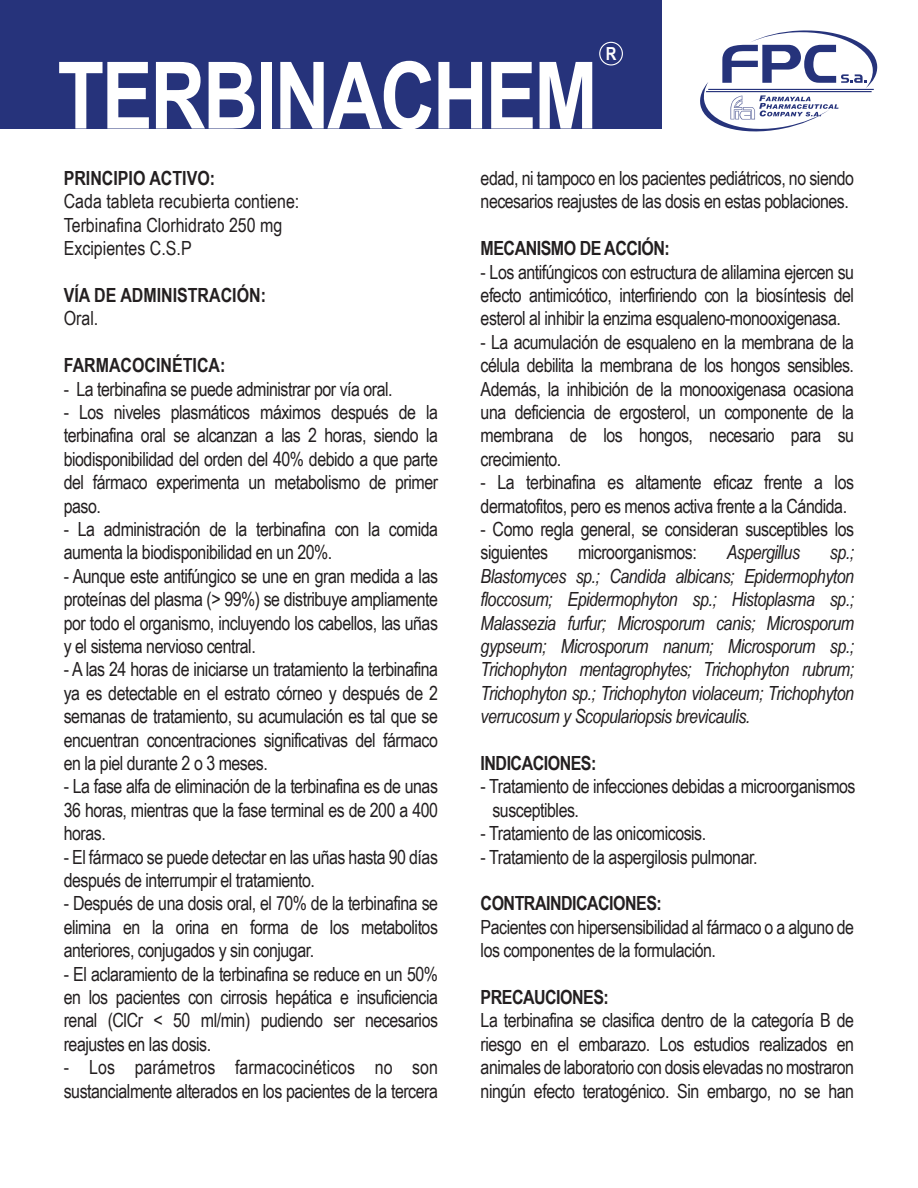
<style>
.page{position:relative;width:918px;height:1188px;background:#fff}
.page>*{position:absolute;margin:0;border:0;box-sizing:border-box;transform-origin:0 0}
.t1{font:700 93px "Arial Narrow";letter-spacing:-.025em;color:#fff}
.t2{font:19.5px/23.4px "Arial Narrow";letter-spacing:-.025em;color:#231f20;text-align:justify}
.t3{font:italic 19.5px/23.4px "Arial Narrow";letter-spacing:-.025em;color:#231f20;text-align:justify}
.t4{font:19.5px/23.4px "Arial Narrow";color:#231f20}
.t5{font:700 19.5px "Arial Narrow";letter-spacing:-.025em;color:#231f20}
.t6{font:700 19.5px "Arial Narrow";color:#231f20}
.t7{font:700 18px "Arial Narrow";color:#fff}
</style>
<div class="page">
<svg style="left:700px;top:30px;width:178px;height:102px"></svg>
<div style="left:0;top:0;width:662px;height:129px;background:#26337b"></div>
<div style="left:599px;top:42px;width:24px;height:24px;border:1px solid #fff;border-radius:50%"></div>
<h1 class="t1" style="left:58px;top:25px;width:542px">TERBINACHEM</h1>
<p class="t7" style="left:606px;top:40px;width:12px">R</p>
<p class="t6" style="left:64px;top:163px;width:153px">PRINCIPIO ACTIVO:</p>
<p class="t4" style="left:64px;top:189px;width:237px">Cada tableta recubierta contiene:<br>Terbinafina Clorhidrato 250 mg<br>Excipientes C.S.P</p>
<p class="t6" style="left:64px;top:280px;width:204px">VÍA DE ADMINISTRACIÓN:</p>
<p class="t2" style="left:64px;top:306px;width:36px">Oral.</p>
<p class="t6" style="left:64px;top:351px;width:163px">FARMACOCINÉTICA:</p>
<p class="t2" style="left:64px;top:376px;width:330px">- La terbinafina se puede administrar por vía oral.</p>
<p class="t2" style="left:64px;top:400px;width:376px">- Los niveles plasmáticos máximos después de la terbinafina oral se alcanzan a las 2 horas, siendo la biodisponibilidad del orden del 40% debido a que parte del fármaco experimenta un metabolismo de primer paso.</p>
<p class="t2" style="left:64px;top:517px;width:376px">- La administración de la terbinafina con la comida aumenta la biodisponibilidad en un 20%.</p>
<p class="t2" style="left:64px;top:563px;width:376px">- Aunque este antifúngico se une en gran medida a las proteínas del plasma (&gt; 99%) se distribuye ampliamente por todo el organismo, incluyendo los cabellos, las uñas y el sistema nervioso central.</p>
<p class="t2" style="left:64px;top:657px;width:376px">- A las 24 horas de iniciarse un tratamiento la terbinafina ya es detectable en el estrato córneo y después de 2 semanas de tratamiento, su acumulación es tal que se encuentran concentraciones significativas del fármaco en la piel durante 2 o 3 meses.</p>
<p class="t2" style="left:64px;top:774px;width:376px">- La fase alfa de eliminación de la terbinafina es de unas 36 horas, mientras que la fase terminal es de 200 a 400 horas.</p>
<p class="t2" style="left:64px;top:844px;width:376px">- El fármaco se puede detectar en las uñas hasta 90 días después de interrumpir el tratamiento.</p>
<p class="t2" style="left:64px;top:891px;width:376px">- Después de una dosis oral, el 70% de la terbinafina se elimina en la orina en forma de los metabolitos anteriores, conjugados y sin conjugar.</p>
<p class="t2" style="left:64px;top:961px;width:376px">- El aclaramiento de la terbinafina se reduce en un 50% en los pacientes con cirrosis hepática e insuficiencia renal (ClCr &lt; 50 ml/min) pudiendo ser necesarios reajustes en las dosis.</p>
<p class="t2" style="left:64px;top:1055px;width:376px">- Los parámetros farmacocinéticos no son sustancialmente alterados en los pacientes de la tercera</p>
<p class="t2" style="left:481px;top:166px;width:375px">edad, ni tampoco en los pacientes pediátricos, no siendo necesarios reajustes de las dosis en estas poblaciones.</p>
<p class="t5" style="left:481px;top:234px;width:191px">MECANISMO DE ACCIÓN:</p>
<p class="t2" style="left:481px;top:259px;width:375px">- Los antifúngicos con estructura de alilamina ejercen su efecto antimicótico, interfiriendo con la biosíntesis del esterol al inhibir la enzima esqualeno-monooxigenasa.</p>
<p class="t2" style="left:481px;top:329px;width:375px">- La acumulación de esqualeno en la membrana de la célula debilita la membrana de los hongos sensibles.<br>Además, la inhibición de la monooxigenasa ocasiona una deficiencia de ergosterol, un componente de la membrana de los hongos, necesario para su crecimiento.</p>
<p class="t2" style="left:481px;top:470px;width:375px">- La terbinafina es altamente eficaz frente a los dermatofitos, pero es menos activa frente a la Cándida.</p>
<p class="t2" style="left:481px;top:517px;width:375px">- Como regla general, se consideran susceptibles los siguientes</p>
<p class="t2" style="left:578px;top:540px;width:120px">microorganismos:</p>
<p class="t3" style="left:727px;top:540px;width:75px">Aspergillus</p>
<p class="t3" style="left:481px;top:540px;width:375px;text-indent:349px">sp.; Blastomyces sp.; Candida albicans; Epidermophyton floccosum; Epidermophyton sp.; Histoplasma sp.; Malassezia furfur; Microsporum canis; Microsporum gypseum; Microsporum nanum; Microsporum sp.; Trichophyton mentagrophytes; Trichophyton rubrum; Trichophyton sp.; Trichophyton violaceum; Trichophyton verrucosum y Scopulariopsis brevicaulis.</p>
<p class="t5" style="left:481px;top:748px;width:117px">INDICACIONES:</p>
<p class="t2" style="left:492px;top:774px;width:365px;text-indent:-12px">- Tratamiento de infecciones debidas a microorganismos susceptibles.</p>
<p class="t2" style="left:481px;top:821px;width:227px">- Tratamiento de las onicomicosis.</p>
<p class="t2" style="left:481px;top:844px;width:278px">- Tratamiento de la aspergilosis pulmonar.</p>
<p class="t5" style="left:481px;top:889px;width:183px">CONTRAINDICACIONES:</p>
<p class="t2" style="left:481px;top:914px;width:375px">Pacientes con hipersensibilidad al fármaco o a alguno de los componentes de la formulación.</p>
<p class="t5" style="left:481px;top:982px;width:130px">PRECAUCIONES:</p>
<p class="t2" style="left:481px;top:1008px;width:375px">La terbinafina se clasifica dentro de la categoría B de riesgo en el embarazo. Los estudios realizados en animales de laboratorio con dosis elevadas no mostraron ningún efecto teratogénico. Sin embargo, no se han</p>
</div>
